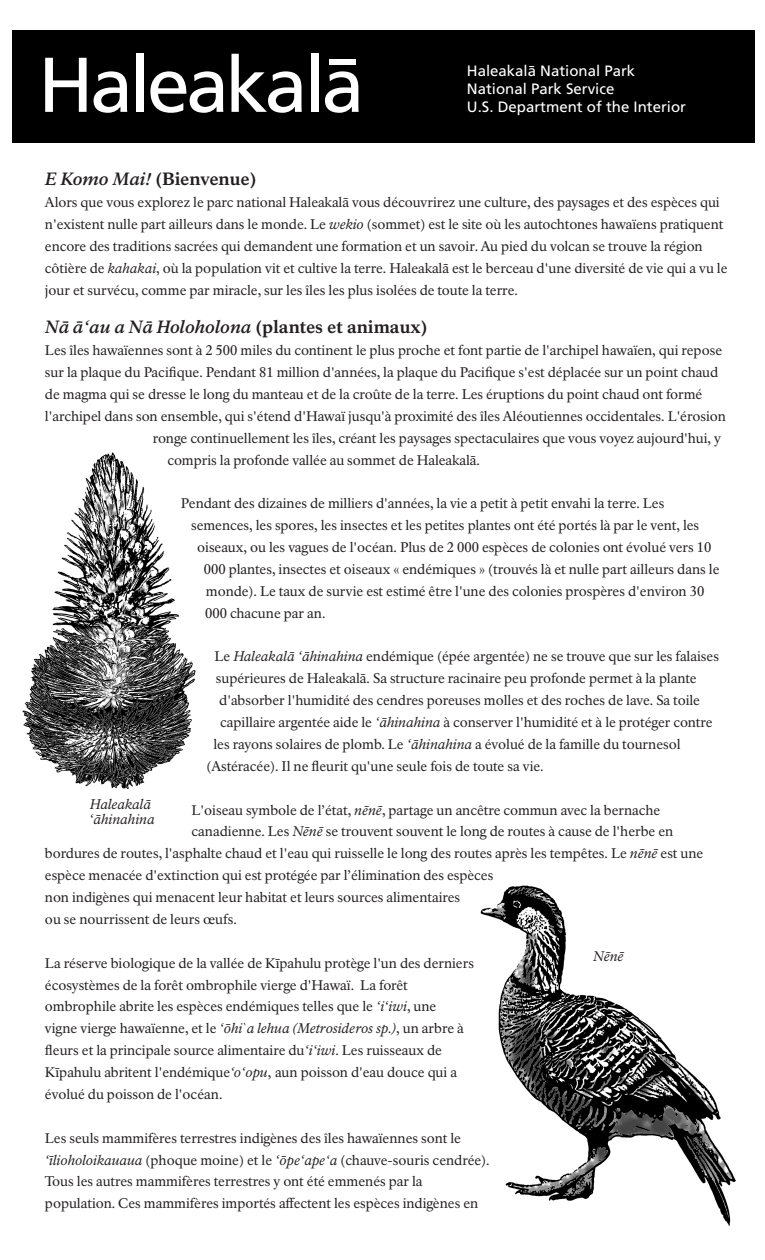
<style>
.page{position:relative;width:765px;height:1260px;background:#fff}
.page>*{position:absolute;margin:0;border:0;box-sizing:border-box;transform-origin:0 0}
.t1{font:77.5px "Frutiger LT Std";letter-spacing:-.05em;color:#fff}
.t2{font:italic 700 17.5px "NPS Rawlinson OT";color:#231f20}
.t3{font:800 17.5px "NPS Rawlinson OT";letter-spacing:-.01em;color:#231f20}
.t4{font:15px/18px "Frutiger LT Std";color:#fff}
.t5{font:13.75px/21.9px "NPS Rawlinson OT";color:#231f20}
.t6{font:italic 13.75px/15px "NPS Rawlinson OT";color:#231f20}
.s1{font-weight:700;font-style:italic}
.s2{font-style:italic}
.s3{font-weight:800;font-style:normal}
</style>
<div class="page">
<img style="left:480px;top:885px;width:256px;height:341px">
<img style="left:22px;top:452px;width:174px;height:337px">
<div style="left:12px;top:30px;width:742px;height:113px;background:#000"></div>
<div style="left:329px;top:59px;width:27px;height:5px;background:#fff"></div>
<h1 class="t1" style="left:38px;top:40px;width:328px">Haleakala</h1>
<p class="t4" style="left:467px;top:62px;width:221px">Haleakala National Park<br>National Park Service<br>U.S. Department of the Interior</p>
<p class="t3" style="left:45px;top:172px;width:213px"><span class="s1">E Komo Mai!</span> (Bienvenue)</p>
<p class="t5" style="left:45px;top:193px;width:684px">Alors que vous explorez le parc national Haleakalā vous découvrirez une culture, des paysages et des espèces qui n'existent nulle part ailleurs dans le monde. Le <span class="s2">wekio</span> (sommet) est le site où les autochtones hawaïens pratiquent encore des traditions sacrées qui demandent une formation et un savoir. Au pied du volcan se trouve la région côtière de <span class="s2">kahakai</span>, où la population vit et cultive la terre. Haleakalā est le berceau d'une diversité de vie qui a vu le jour et survécu, comme par miracle, sur les îles les plus isolées de toute la terre.</p>
<p class="t2" style="left:45px;top:317px;width:384px">Nā ā‘au a Nā Holoholona <span class="s3">(plantes et animaux)</span></p>
<p class="t5" style="left:45px;top:341px;width:679px">Les îles hawaïennes sont à 2 500 miles du continent le plus proche et font partie de l'archipel hawaïen, qui repose</p>
<p class="t5" style="left:45px;top:363px;width:675px">sur la plaque du Pacifique. Pendant 81 million d'années, la plaque du Pacifique s'est déplacée sur un point chaud</p>
<p class="t5" style="left:45px;top:385px;width:659px">de magma qui se dresse le long du manteau et de la croûte de la terre. Les éruptions du point chaud ont formé</p>
<p class="t5" style="left:45px;top:407px;width:682px">l'archipel dans son ensemble, qui s'étend d'Hawaï jusqu'à proximité des îles Aléoutiennes occidentales. L'érosion</p>
<p class="t5" style="left:153px;top:428px;width:570px">ronge continuellement les îles, créant les paysages spectaculaires que vous voyez aujourd'hui, y</p>
<p class="t5" style="left:168px;top:450px;width:314px">compris la profonde vallée au sommet de Haleakalā.</p>
<p class="t5" style="left:181px;top:494px;width:485px">Pendant des dizaines de milliers d'années, la vie a petit à petit envahi la terre. Les</p>
<p class="t5" style="left:191px;top:516px;width:510px">semences, les spores, les insectes et les petites plantes ont été portés là par le vent, les</p>
<p class="t5" style="left:197px;top:538px;width:516px">oiseaux, ou les vagues de l'océan. Plus de 2 000 espèces de colonies ont évolué vers 10</p>
<p class="t5" style="left:204px;top:560px;width:517px">000 plantes, insectes et oiseaux « endémiques » (trouvés là et nulle part ailleurs dans le</p>
<p class="t5" style="left:206px;top:581px;width:500px">monde). Le taux de survie est estimé être l'une des colonies prospères d'environ 30</p>
<p class="t5" style="left:205px;top:603px;width:122px">000 chacune par an.</p>
<p class="t5" style="left:215px;top:647px;width:506px">Le <span class="s2">Haleakalā ‘āhinahina</span> endémique (épée argentée) ne se trouve que sur les falaises</p>
<p class="t5" style="left:216px;top:669px;width:482px">supérieures de Haleakalā. Sa structure racinaire peu profonde permet à la plante</p>
<p class="t5" style="left:219px;top:691px;width:482px">d'absorber l'humidité des cendres poreuses molles et des roches de lave. Sa toile</p>
<p class="t5" style="left:220px;top:713px;width:494px">capillaire argentée aide le <span class="s2">‘āhinahina</span> à conserver l'humidité et à le protéger contre</p>
<p class="t5" style="left:213px;top:735px;width:469px">les rayons solaires de plomb. Le <span class="s2">‘āhinahina</span> a évolué de la famille du tournesol</p>
<p class="t5" style="left:207px;top:756px;width:339px">(Astéracée). Il ne fleurit qu'une seule fois de toute sa vie.</p>
<p class="t5" style="left:192px;top:800px;width:470px">L'oiseau symbole de l’état, <span class="s2">nēnē</span>, partage un ancêtre commun avec la bernache</p>
<p class="t5" style="left:192px;top:822px;width:483px">canadienne. Les <span class="s2">Nēnē</span> se trouvent souvent le long de routes à cause de l'herbe en</p>
<p class="t5" style="left:45px;top:844px;width:660px">bordures de routes, l'asphalte chaud et l'eau qui ruisselle le long des routes après les tempêtes. Le <span class="s2">nēnē</span> est une</p>
<p class="t5" style="left:45px;top:866px;width:450px">espèce menacée d'extinction qui est protégée par l’élimination des espèces</p>
<p class="t5" style="left:45px;top:888px;width:417px">non indigènes qui menacent leur habitat et leurs sources alimentaires</p>
<p class="t5" style="left:45px;top:910px;width:193px">ou se nourrissent de leurs œufs.</p>
<p class="t5" style="left:45px;top:953px;width:431px">La réserve biologique de la vallée de Kīpahulu protège l'un des derniers écosystèmes de la forêt ombrophile vierge d'Hawaï. La forêt ombrophile abrite les espèces endémiques telles que le <span class="s2">‘i‘iwi</span>, une<br>vigne vierge hawaïenne, et le <span class="s2">‘ōhi`a lehua (Metrosideros sp.)</span>, un arbre à fleurs et la principale source alimentaire du<span class="s2">‘i‘iwi</span>. Les ruisseaux de Kīpahulu abritent l'endémique<span class="s2">‘o‘opu</span>, aun poisson d'eau douce qui a évolué du poisson de l'océan.</p>
<p class="t5" style="left:45px;top:1128px;width:446px">Les seuls mammifères terrestres indigènes des îles hawaïennes sont le <span class="s2">‘īlioholoikauaua</span> (phoque moine) et le <span class="s2">‘ōpe‘ape‘a</span> (chauve-souris cendrée).<br>Tous les autres mammifères terrestres y ont été emmenés par la population. Ces mammifères importés affectent les espèces indigènes en</p>
<p class="t6" style="left:89px;top:797px;width:67px">Haleakalā ‘āhinahina</p>
<p class="t6" style="left:593px;top:949px;width:32px">Nēnē</p>
</div>
